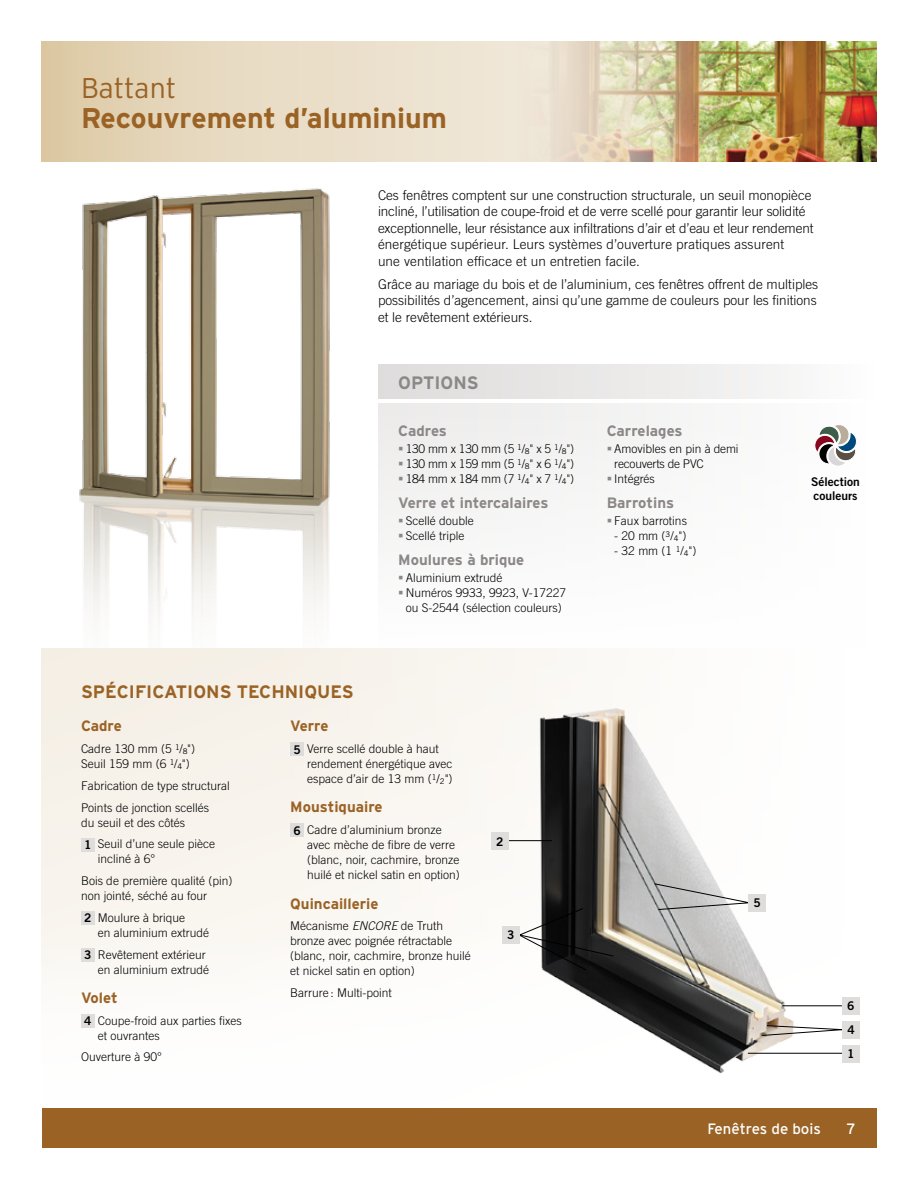
<style>
.page{position:relative;width:918px;height:1188px;background:#fff}
.page>*{position:absolute;margin:0;border:0;box-sizing:border-box;transform-origin:0 0}
.Titre_-_Fiche_Produi{font:700 28.5px/30px "Interstate";color:#9a6325}
.t1{font:700 18px "Interstate";color:#9a6325}
.Titre__Options{font:700 18px "Interstate";color:#8b8887}
.Items__Options{font:700 15px "Interstate";color:#8b8887}
.Items__Spéc__tech{font:700 15px "Interstate";color:#9a6325}
.t2{font:15px "Interstate";color:#fff}
.Texte_Courant{font:300 13.5px/16.5px "Trade Gothic";color:#000}
.Texte__Spéc__tech{font:300 12px/15px "Trade Gothic";color:#000}
.Texte__Spéc__tech-2{font:300 12px/15px "Trade Gothic";letter-spacing:-.02em;color:#000}
.Texte__Spéc__tech-3{font:12px/13.5px "Trade Gothic Bold Two";color:#000}
.s1{font-weight:300}
.s2{font-weight:400;font-size:7.8px}
.s3{font-weight:400}
.s4{font-style:italic}
</style>
<div class="page">
<div style="left:42px;top:648px;width:834px;height:500px;background:linear-gradient(to right,#f8f4ee,#fff)"></div>
<svg style="left:42px;top:42px;width:432px;height:120px;background:#e6d9c0"></svg>
<div style="left:42px;top:1108px;width:834px;height:40px;background:#9a6325"></div>
<div style="left:378px;top:403px;width:498px;height:245px;background:#fafafa"></div>
<div style="left:81px;top:838px;width:13px;height:13px;background:#dfdddc"></div>
<div style="left:81px;top:911px;width:13px;height:14px;background:#dfdddc"></div>
<div style="left:81px;top:948px;width:13px;height:14px;background:#dfdddc"></div>
<div style="left:81px;top:1014px;width:13px;height:14px;background:#dfdddc"></div>
<div style="left:290px;top:743px;width:14px;height:13px;background:#dfdddc"></div>
<div style="left:290px;top:824px;width:14px;height:13px;background:#dfdddc"></div>
<img style="left:80px;top:188px;width:250px;height:429px">
<img style="left:528px;top:700px;width:271px;height:383px">
<hr style="left:748px;top:1053px;width:95px;height:1px;background:#000">
<hr style="left:782px;top:1005px;width:60px;height:1px;background:#000">
<hr style="left:507px;top:840px;width:45px;height:1px;background:#000">
<svg style="left:761px;top:1025px;width:81px;height:11px"></svg>
<svg style="left:654px;top:883px;width:101px;height:27px"></svg>
<div style="left:842px;top:1021px;width:18px;height:17px;background:#dfdddc"></div>
<div style="left:842px;top:1045px;width:18px;height:17px;background:#dfdddc"></div>
<div style="left:842px;top:997px;width:18px;height:17px;background:#dfdddc"></div>
<div style="left:748px;top:894px;width:18px;height:18px;background:#dfdddc"></div>
<div style="left:491px;top:833px;width:17px;height:17px;background:#dfdddc"></div>
<svg style="left:517px;top:908px;width:97px;height:63px"></svg>
<div style="left:502px;top:926px;width:18px;height:17px;background:#dfdddc"></div>
<div style="left:378px;top:365px;width:498px;height:34px;background:linear-gradient(to right,#dddbda,#fbfbfb)"></div>
<svg style="left:815px;top:425px;width:42px;height:41px"></svg>
<img style="left:474px;top:42px;width:402px;height:120px">
<svg style="left:399px;top:447px;width:4px;height:4px"></svg>
<svg style="left:399px;top:462px;width:4px;height:4px"></svg>
<p class="Titre_-_Fiche_Produi" style="left:81px;top:73px;width:368px"><span class="s1">Battant<br></span>Recouvrement d’aluminium</p>
<p class="Texte_Courant" style="left:378px;top:186px;width:437px">Ces fenêtres comptent sur une construction structurale, un seuil monopièce incliné, l’utilisation de coupe-froid et de verre scellé pour garantir leur solidité exceptionnelle, leur résistance aux infiltrations d’air et d’eau et leur rendement énergétique supérieur. Leurs systèmes d’ouverture pratiques assurent<br>une ventilation efficace et un entretien facile.</p>
<p class="Texte_Courant" style="left:378px;top:276px;width:442px;text-align:justify">Grâce au mariage du bois et de l’aluminium, ces fenêtres offrent de multiples possibilités d’agencement, ainsi qu’une gamme de couleurs pour les finitions et le revêtement extérieurs.</p>
<p class="Titre__Options" style="left:398px;top:373px;width:82px">OPTIONS</p>
<h2 class="t1" style="left:81px;top:681px;width:274px">SPÉCIFICATIONS TECHNIQUES</h2>
<p class="Items__Options" style="left:398px;top:422px;width:50px">Cadres</p>
<p class="Texte__Spéc__tech-2" style="left:406px;top:441px;width:170px">130 mm x 130 mm (5 <sup>1</sup>/<span class="s2">8</span>" x 5 <sup>1</sup>/<span class="s2">8</span>")</p>
<p class="Texte__Spéc__tech-2" style="left:406px;top:456px;width:170px">130 mm x 159 mm (5 <sup>1</sup>/<span class="s2">8</span>" x 6 <sup>1</sup>/<span class="s2">4</span>")</p>
<p class="Texte__Spéc__tech-2" style="left:406px;top:471px;width:170px">184 mm x 184 mm (7 <sup>1</sup>/<span class="s2">4</span>" x 7 <sup>1</sup>/<span class="s2">4</span>")</p>
<p class="Items__Options" style="left:398px;top:494px;width:152px">Verre et intercalaires</p>
<p class="Texte__Spéc__tech" style="left:406px;top:513px;width:70px">Scellé double</p>
<p class="Texte__Spéc__tech" style="left:406px;top:528px;width:60px">Scellé triple</p>
<p class="Items__Options" style="left:398px;top:551px;width:128px">Moulures à brique</p>
<p class="Texte__Spéc__tech" style="left:406px;top:571px;width:98px">Aluminium extrudé</p>
<p class="Texte__Spéc__tech" style="left:406px;top:586px;width:162px">Numéros 9933, 9923, V-17227 ou S-2544 (sélection couleurs)</p>
<p class="Items__Spéc__tech" style="left:81px;top:718px;width:42px">Cadre</p>
<p class="Texte__Spéc__tech" style="left:81px;top:741px;width:116px">Cadre 130 mm (5 <sup>1</sup>/<span class="s2">8</span>")<br>Seuil 159 mm (6 <sup>1</sup>/<span class="s2">4</span>")</p>
<p class="Texte__Spéc__tech" style="left:81px;top:778px;width:150px">Fabrication de type structural</p>
<p class="Texte__Spéc__tech" style="left:81px;top:800px;width:130px">Points de jonction scellés du seuil et des côtés</p>
<p class="Texte__Spéc__tech-3" style="left:84px;top:838px;width:9px">1</p>
<p class="Texte__Spéc__tech" style="left:98px;top:836px;width:119px">Seuil d’une seule pièce incliné à 6°</p>
<p class="Texte__Spéc__tech" style="left:81px;top:873px;width:153px">Bois de première qualité (pin) non jointé, séché au four</p>
<p class="Texte__Spéc__tech-3" style="left:84px;top:911px;width:9px">2</p>
<p class="Texte__Spéc__tech" style="left:98px;top:910px;width:113px">Moulure à brique<br>en aluminium extrudé</p>
<p class="Texte__Spéc__tech-3" style="left:84px;top:948px;width:9px">3</p>
<p class="Texte__Spéc__tech" style="left:98px;top:947px;width:113px">Revêtement extérieur en aluminium extrudé</p>
<p class="Items__Spéc__tech" style="left:81px;top:989px;width:38px">Volet</p>
<p class="Texte__Spéc__tech-3" style="left:84px;top:1014px;width:9px">4</p>
<p class="Texte__Spéc__tech" style="left:98px;top:1013px;width:145px">Coupe-froid aux parties fixes et ouvrantes</p>
<p class="Texte__Spéc__tech" style="left:81px;top:1050px;width:82px">Ouverture à 90°</p>
<p class="Items__Spéc__tech" style="left:290px;top:718px;width:40px">Verre</p>
<p class="Texte__Spéc__tech-3" style="left:293px;top:742px;width:9px">5</p>
<p class="Texte__Spéc__tech" style="left:307px;top:741px;width:147px">Verre scellé double à haut rendement énergétique avec espace d’air de 13 mm (<sup>1</sup><span class="s3">/</span><span class="s2">2</span>")</p>
<p class="Items__Spéc__tech" style="left:290px;top:799px;width:94px">Moustiquaire</p>
<p class="Texte__Spéc__tech-3" style="left:293px;top:824px;width:9px">6</p>
<p class="Texte__Spéc__tech" style="left:307px;top:822px;width:154px">Cadre d’aluminium bronze avec mèche de fibre de verre (blanc, noir, cachmire, bronze huilé et nickel satin en option)</p>
<p class="Items__Spéc__tech" style="left:290px;top:895px;width:90px">Quincaillerie</p>
<p class="Texte__Spéc__tech" style="left:290px;top:918px;width:182px">Mécanisme <span class="s4">ENCORE</span> de Truth bronze avec poignée rétractable (blanc, noir, cachmire, bronze huilé et nickel satin en option)</p>
<p class="Texte__Spéc__tech" style="left:290px;top:985px;width:103px">Barrure : Multi-point</p>
<p class="Texte__Spéc__tech-3" style="left:496px;top:834px;width:9px">2</p>
<p class="Texte__Spéc__tech-3" style="left:507px;top:928px;width:9px">3</p>
<p class="Items__Options" style="left:607px;top:422px;width:77px">Carrelages</p>
<p class="Texte__Spéc__tech-2" style="left:614px;top:441px;width:126px">Amovibles en pin à demi recouverts de PVC</p>
<p class="Texte__Spéc__tech" style="left:614px;top:471px;width:42px">Intégrés</p>
<p class="Items__Options" style="left:607px;top:494px;width:69px">Barrotins</p>
<p class="Texte__Spéc__tech" style="left:614px;top:513px;width:74px">Faux barrotins</p>
<p class="Texte__Spéc__tech" style="left:614px;top:528px;width:74px">- 20 mm (<sup>3</sup>/<span class="s2">4</span>")</p>
<p class="Texte__Spéc__tech" style="left:614px;top:543px;width:84px">- 32 mm (1 <sup>1</sup>/<span class="s2">4</span>")</p>
<p class="Texte__Spéc__tech-3" style="left:811px;top:475px;width:50px">Sélection couleurs</p>
<p class="Texte__Spéc__tech-3" style="left:754px;top:896px;width:9px">5</p>
<p class="Texte__Spéc__tech-3" style="left:847px;top:999px;width:9px">6</p>
<p class="Texte__Spéc__tech-3" style="left:847px;top:1023px;width:9px">4</p>
<p class="Texte__Spéc__tech-3" style="left:847px;top:1047px;width:9px">1</p>
<p class="t2" style="left:707px;top:1120px;width:115px">Fenêtres de bois</p>
<p class="t2" style="left:847px;top:1120px;width:10px">7</p>
</div>
